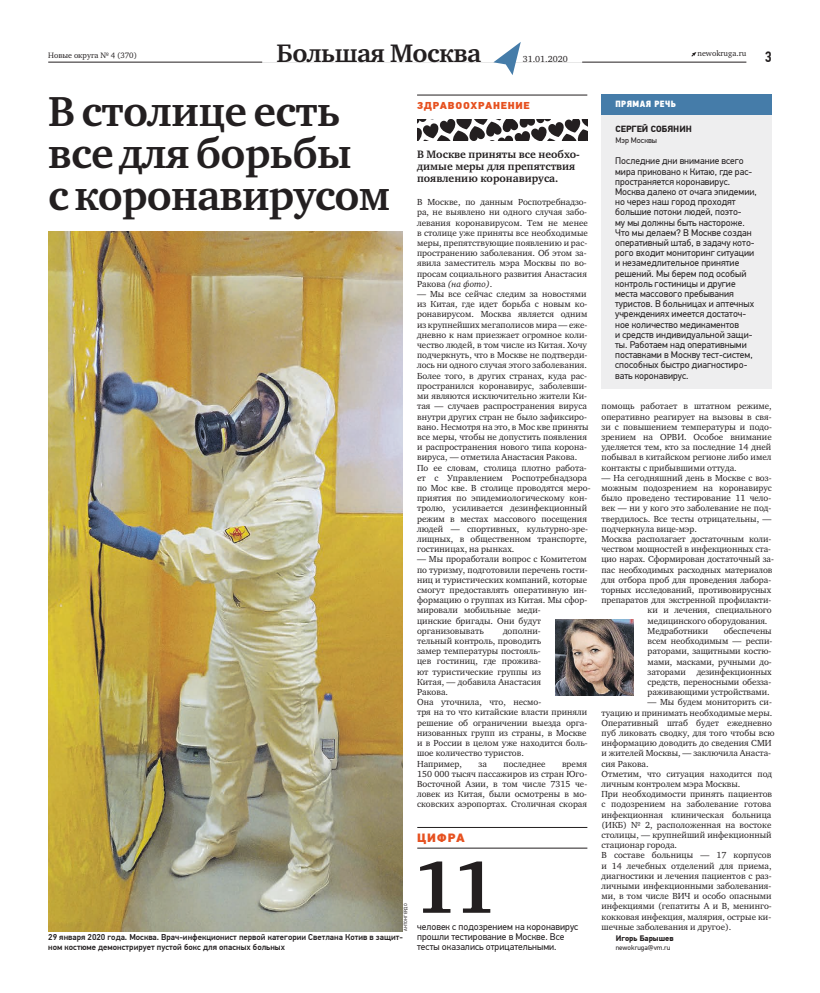
<style>
.page{position:relative;width:820px;height:993px;background:#fff}
.page>*{position:absolute;margin:0;border:0;box-sizing:border-box;transform-origin:0 0}
.t1{font:700 75px "Charter ITC";color:#231f20}
.t2{font:700 43px/42px "Charter ITC";letter-spacing:-.015em;color:#231f20}
.t3{font:700 26px "Charter ITC";letter-spacing:-.02em;color:#231f20}
.t4{font:500 15px "PF Din Text Cond Pro";color:#231f20}
.t5{font:900 12px "PF Din Text Pro";letter-spacing:.07em;color:#e65120}
.t6{font:700 11px/12px "Charter ITC";color:#231f20}
.t7{font:900 10px "PF Din Text Pro";letter-spacing:.07em;color:#e65120}
.t8{font:9.6px/10.2px "PF Din Text Pro";color:#231f20}
.t9{font:9px/10.2px "Charter ITC";color:#231f20}
.t10{font:700 9px "PF Din Text Pro";color:#231f20}
.t11{font:9px "PF Din Text Cond Pro X Black";letter-spacing:.05em;color:#fff}
.t12{font:500 8.5px/10.2px "PF Din Text Pro";color:#231f20}
.t13{font:8px "Charter ITC";color:#231f20}
.t14{font:700 8px "PF Din Text Pro";color:#231f20}
.t15{font:8px "PF Din Text Pro";color:#231f20}
.t16{font:7px "PF Din Text Pro";color:#231f20}
.t17{font:4.5px "PF Din Text Pro";color:#231f20}
.s1{font-style:italic}
</style>
<div class="page">
<svg style="left:691px;top:52px;width:5px;height:5px"></svg>
<hr style="left:48px;top:62px;width:698px;height:1px;background:#231f20">
<div style="left:262px;top:43px;width:320px;height:20px;background:#fff"></div>
<svg style="left:493px;top:42px;width:27px;height:33px"></svg>
<img style="left:48px;top:231px;width:355px;height:699px">
<svg style="left:417px;top:120px;width:170px;height:20px"></svg>
<hr style="left:417px;top:95px;width:170px;height:1px;background:#231f20">
<hr style="left:417px;top:827px;width:170px;height:1px;background:#231f20">
<hr style="left:417px;top:847px;width:170px;height:1px;background:#231f20">
<div style="left:601px;top:94px;width:170px;height:295px;background:#eeeeef"></div>
<div style="left:601px;top:94px;width:170px;height:20px;background:#457ca9"></div>
<img style="left:555px;top:619px;width:78px;height:76px">
<p class="t13" style="left:48px;top:50px;width:90px">Новые округа № 4 (370)</p>
<p class="t3" style="left:276px;top:37px;width:206px">Большая Москва</p>
<p class="t13" style="left:697px;top:48px;width:50px">newokruga.ru</p>
<p class="t9" style="left:522px;top:54px;width:47px">31.01.2020</p>
<p class="t4" style="left:764px;top:51px;width:8px">3</p>
<p class="t2" style="left:48px;top:90px;width:343px">В столице есть все для борьбы<br>с коронавирусом</p>
<p class="t7" style="left:417px;top:102px;width:114px">ЗДРАВООХРАНЕНИЕ</p>
<p class="t6" style="left:417px;top:148px;width:164px">В Москве приняты все необхо&shy;димые меры для препятствия появлению коронавируса.</p>
<p class="t9" style="left:417px;top:197px;width:172px">В Москве, по данным Роспотребнадзо&shy;ра, не выявлено ни одного случая забо&shy;левания коронавирусом. Тем не менее в столице уже приняты все необходимые меры, препятствующие появлению и рас&shy;пространению заболевания. Об этом за&shy;явила заместитель мэра Москвы по во&shy;просам социального развития Анастасия Ракова <span class="s1">(на фото)</span>.</p>
<p class="t9" style="left:417px;top:289px;width:175px">— Мы все сейчас следим за новостями из Китая, где идет борьба с новым ко&shy;ронавирусом. Москва является одним из крупнейших мегаполисов мира — еже&shy;дневно к нам приезжает огромное коли&shy;чество людей, в том числе из Китая. Хочу подчеркнуть, что в Москве не подтверди&shy;лось ни одного случая этого заболевания.<br>Более того, в других странах, куда рас&shy;пространился коронавирус, заболевши&shy;ми являются исключительно жители Ки&shy;тая — случаев распространения вируса внутри других стран не было зафиксиро&shy;вано. Несмотря на это, в Мос кве приняты все меры, чтобы не допустить появления и распространения нового типа корона&shy;вируса, — отметила Анастасия Ракова.<br>По ее словам, столица плотно работа&shy;ет с Управлением Роспотребнадзора по Мос кве. В столице проводятся меро&shy;приятия по эпидемиологическому кон&shy;тролю, усиливается дезинфекционный режим в местах массового посещения людей — спортивных, культурно-зре&shy;лищных, в общественном транспорте, гостиницах, на рынках.</p>
<p class="t9" style="left:417px;top:554px;width:172px">— Мы проработали вопрос с Комитетом по туризму, подготовили перечень гости&shy;ниц и туристических компаний, которые смогут предоставлять оперативную ин&shy;формацию о группах из Китая. Мы сфор&shy;мировали мобильные меди-<br>цинские бригады. Они будут организовывать</p>
<p class="t9" style="left:417px;top:625px;width:172px;text-indent:86px">дополни-<br>тельный контроль, проводить<br>замер температуры постояль-<br>цев гостиниц, где прожива-<br>ют туристические группы из<br>Китая, — добавила Анастасия<br>Ракова.<br>Она уточнила, что, несмо-<br>тря на то что китайские власти приняли решение об ограничении выезда орга&shy;низованных групп из страны, в Москве и в России в целом уже находится боль&shy;шое количество туристов.<br>Например,</p>
<p class="t9" style="left:417px;top:758px;width:172px;text-align:justify;text-indent:145px">время 150 000 тысяч пассажиров из стран Юго-Восточной Азии, в том числе 7315 че&shy;ловек из Китая, были осмотрены в мо&shy;сковских аэропортах. Столичная скорая</p>
<p class="t9" style="left:478px;top:758px;width:10px">за</p>
<p class="t9" style="left:503px;top:758px;width:43px">последнее</p>
<p class="t17" style="left:404px;top:930px;width:28px;rotate:-90deg">АНТОНГЕРДО</p>
<p class="t12" style="left:48px;top:932px;width:356px">29 января 2020 года. Москва. Врач-инфекционист первой категории Светлана Котив в защит&shy;ном костюме демонстрирует пустой бокс для опасных больных</p>
<p class="t5" style="left:417px;top:832px;width:49px">ЦИФРА</p>
<p class="t1" style="left:414px;top:840px;width:85px">11</p>
<p class="t8" style="left:417px;top:922px;width:163px">человек с подозрением на коронавирус прошли тестирование в Москве. Все тесты оказались отрицательными.</p>
<p class="t11" style="left:615px;top:100px;width:62px">ПРЯМАЯ РЕЧЬ</p>
<p class="t10" style="left:615px;top:123px;width:78px">СЕРГЕЙ СОБЯНИН</p>
<p class="t15" style="left:615px;top:136px;width:43px">Мэр Москвы</p>
<p class="t8" style="left:615px;top:157px;width:143px">Последние дни внимание всего мира приковано к Китаю, где рас&shy;пространяется коронавирус.<br>Москва далеко от очага эпидемии, но через наш город проходят большие потоки людей, поэто-<br>му мы должны быть настороже.<br>Что мы делаем? В Москве создан оперативный штаб, в задачу кото&shy;рого входит мониторинг ситуации и незамедлительное принятие решений. Мы берем под особый контроль гостиницы и другие места массового пребывания туристов. В больницах и аптечных учреждениях имеется достаточ&shy;ное количество медикаментов<br>и средств индивидуальной защи&shy;ты. Работаем над оперативными поставками в Москву тест-систем, способных быстро диагностиро&shy;вать коронавирус.</p>
<p class="t9" style="left:601px;top:401px;width:172px;text-align:justify">помощь работает в штатном режиме, оперативно реагирует на вызовы в свя&shy;зи с повышением температуры и подо&shy;зрением на ОРВИ. Особое внимание уделяется тем, кто за последние 14 дней побывал в китайском регионе либо имел контакты с прибывшими оттуда.</p>
<p class="t9" style="left:601px;top:472px;width:171px">— На сегодняшний день в Москве с воз-</p>
<p class="t9" style="left:601px;top:482px;width:172px">можным подозрением на коронавирус</p>
<p class="t9" style="left:601px;top:493px;width:171px">было проведено тестирование 11 чело-</p>
<p class="t9" style="left:601px;top:503px;width:171px">век — ни у кого это заболевание не под-</p>
<p class="t9" style="left:601px;top:513px;width:171px">твердилось. Все тесты отрицательны, —</p>
<p class="t9" style="left:601px;top:523px;width:97px">подчеркнула вице-мэр.</p>
<p class="t9" style="left:601px;top:533px;width:171px">Москва располагает достаточным коли-</p>
<p class="t9" style="left:601px;top:544px;width:171px">чеством мощностей в инфекционных ста-</p>
<p class="t9" style="left:601px;top:554px;width:174px">цио нарах. Сформирован достаточный за-</p>
<p class="t9" style="left:601px;top:564px;width:172px">пас необходимых расходных материалов</p>
<p class="t9" style="left:601px;top:574px;width:171px">для отбора проб для проведения лабора-</p>
<p class="t9" style="left:601px;top:584px;width:171px">торных исследований, противовирусных</p>
<p class="t9" style="left:601px;top:595px;width:171px">препаратов для экстренной профилакти-</p>
<p class="t9" style="left:647px;top:605px;width:125px">ки и лечения, специального</p>
<p class="t9" style="left:647px;top:615px;width:121px">медицинского оборудования.</p>
<p class="t9" style="left:647px;top:625px;width:62px">Медработники</p>
<p class="t9" style="left:647px;top:625px;width:126px;text-indent:76px">обеспечены всем необходимым — респи&shy;раторами, защитными костю&shy;мами, масками, ручными до&shy;заторами дезинфекционных средств, переносными обезза&shy;раживающими устройствами.</p>
<p class="t9" style="left:601px;top:697px;width:174px;text-indent:46px">— Мы будем мониторить си&shy;туацию и принимать необходимые меры.<br>Оперативный штаб будет ежедневно пуб ликовать сводку, для того чтобы всю информацию доводить до сведения СМИ и жителей Москвы, — заключила Анаста&shy;сия Ракова.<br>Отметим, что ситуация находится под личным контролем мэра Москвы.<br>При необходимости принять пациентов с подозрением на заболевание готова инфекционная клиническая больница (ИКБ) № 2, расположенная на востоке столицы, — крупнейший инфекционный стационар города.<br>В составе больницы — 17 корпусов и 14 лечебных отделений для приема, диагностики и лечения пациентов с раз&shy;личными инфекционными заболевания&shy;ми, в том числе ВИЧ и особо опасными инфекциями (гепатиты А и В, менинго&shy;кокковая инфекция, малярия, острые ки&shy;шечные заболевания и другое).</p>
<p class="t14" style="left:615px;top:933px;width:59px">Игорь Барышев</p>
<p class="t16" style="left:615px;top:944px;width:56px">newokruga@vm.ru</p>
</div>
